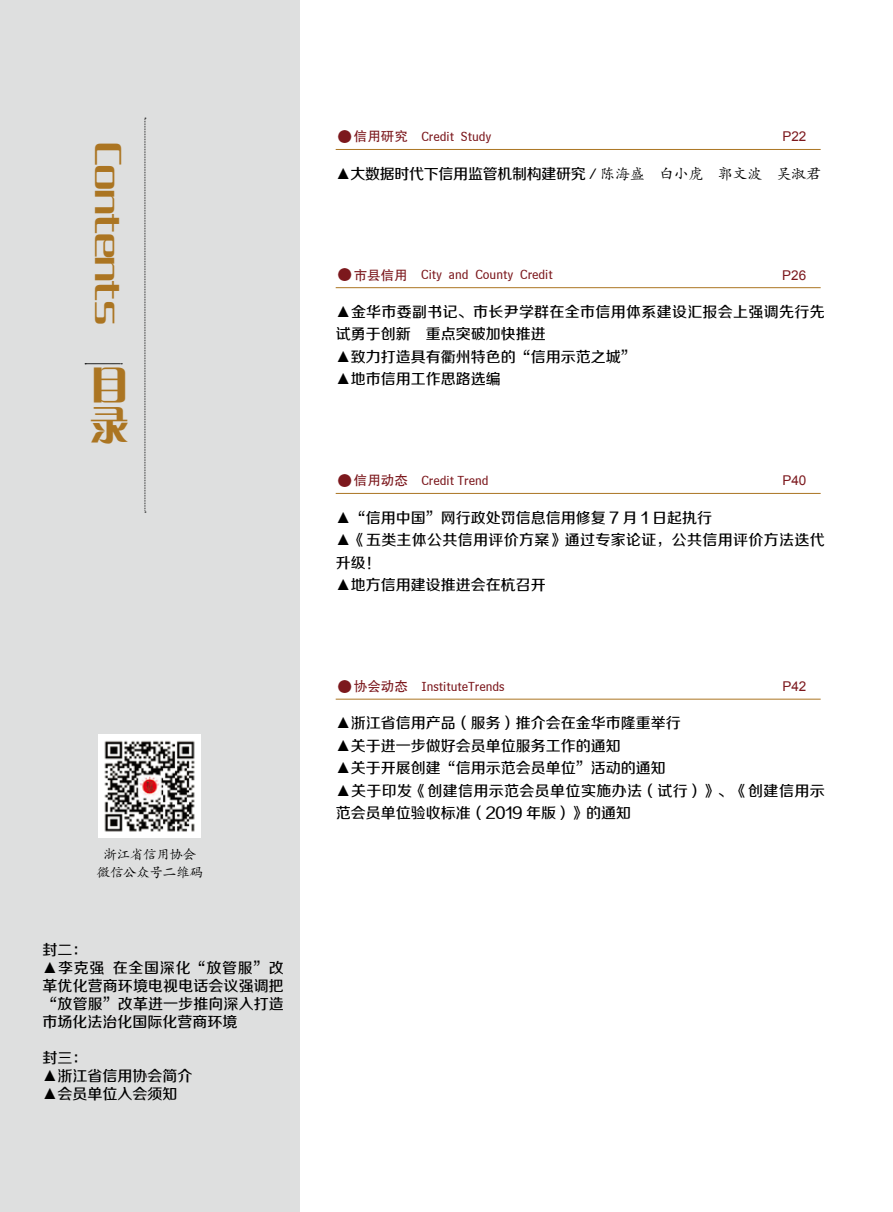
<style>
.page{position:relative;width:893px;height:1212px;background:#fff}
.page>*{position:absolute;margin:0;border:0;box-sizing:border-box;transform-origin:0 0}
.t1{font:40.5px/40.5px "FZCQK GBK1 0";color:#ab7522}
.t2{font:15px/18px "FZZZHUNHJW GB1 0";color:#000;text-align:justify}
.t3{font:15px/22.5px "FZZZHUNHJW GB1 0";letter-spacing:.02em;color:#000}
.t4{font:15px/22.5px "FZZZHUNHJW GB1 0";letter-spacing:.025em;color:#000}
.t5{font:15px "FZZZHUNHJW GB1 0";letter-spacing:-.02em;color:#000}
.t6{font:13.5px "Bell Centennial BT Sub Caption";color:#7c181d}
.t7{font:13.5px/18px "FZKTK GBK1 0";letter-spacing:-.02em;color:#000;text-align:center}
.t8{font:13.5px "Arial";color:#7c181d}
.s1{font-family:"FZDHTK GBK1 0";font-size:18px}
.s2{font-family:"FZHTK GBK1 0"}
.s3{font-family:"FZKTK GBK1 0"}
</style>
<div class="page">
<div style="left:0;top:0;width:300px;height:1212px;background:#dedfdf"></div>
<svg style="left:85px;top:363px;width:37px;height:1px"></svg>
<svg style="left:145px;top:118px;width:1px;height:395px"></svg>
<img style="left:99px;top:735px;width:102px;height:102px">
<hr style="left:336px;top:287px;width:485px;height:1px;background:#ab7522">
<hr style="left:336px;top:149px;width:485px;height:1px;background:#ab7522">
<hr style="left:336px;top:699px;width:485px;height:1px;background:#ab7522">
<hr style="left:336px;top:493px;width:485px;height:1px;background:#ab7522">
<h1 class="t1" style="left:128px;top:143px;width:182px;rotate:90deg">Contents</h1>
<h1 class="t1" style="left:89px;top:365px;width:40px">目录</h1>
<p class="t7" style="left:97px;top:846px;width:108px">浙江省信用协会微信公众号二维码</p>
<p class="t2" style="left:43px;top:942px;width:46px">封二：</p>
<p class="t2" style="left:43px;top:960px;width:243px">▲李克强在全国深化“放管服”改革优化营商环境电视电话会议强调把“放管服”改革进一步推向深入打造市场化法治化国际化营商环境</p>
<p class="t2" style="left:43px;top:1050px;width:46px">封三：</p>
<p class="t2" style="left:43px;top:1068px;width:151px">▲浙江省信用协会简介</p>
<p class="t2" style="left:43px;top:1086px;width:136px">▲会员单位入会须知</p>
<p class="t6" style="left:336px;top:128px;width:157px"><span class="s1">●</span><span class="s2">信用研究</span> Credit Study</p>
<p class="t8" style="left:782px;top:128px;width:26px">P22</p>
<p class="t5" style="left:336px;top:165px;width:487px">▲大数据时代下信用监管机制构建研究／<span class="s3">陈海盛 白小虎 郭文波 吴淑君</span></p>
<p class="t6" style="left:336px;top:266px;width:219px"><span class="s1">●</span><span class="s2">市县信用</span> City and County Credit</p>
<p class="t8" style="left:782px;top:266px;width:26px">P26</p>
<p class="t3" style="left:336px;top:301px;width:491px">▲金华市委副书记、市长尹学群在全市信用体系建设汇报会上强调先行先试勇于创新 重点突破加快推进</p>
<p class="t2" style="left:336px;top:349px;width:302px">▲致力打造具有衢州特色的“信用示范之城”</p>
<p class="t2" style="left:336px;top:371px;width:167px">▲地市信用工作思路选编</p>
<p class="t6" style="left:336px;top:472px;width:154px"><span class="s1">●</span><span class="s2">信用动态</span> Credit Trend</p>
<p class="t8" style="left:782px;top:472px;width:26px">P40</p>
<p class="t2" style="left:336px;top:509px;width:378px">▲“信用中国”网行政处罚信息信用修复 7 月 1 日起执行</p>
<p class="t3" style="left:336px;top:529px;width:490px">▲《五类主体公共信用评价方案》通过专家论证，公共信用评价方法迭代升级！</p>
<p class="t2" style="left:336px;top:577px;width:212px">▲地方信用建设推进会在杭召开</p>
<p class="t6" style="left:336px;top:678px;width:170px"><span class="s1">●</span><span class="s2">协会动态</span> InstituteTrends</p>
<p class="t8" style="left:782px;top:677px;width:26px">P42</p>
<p class="t2" style="left:336px;top:715px;width:347px">▲浙江省信用产品（服务）推介会在金华市隆重举行</p>
<p class="t2" style="left:336px;top:737px;width:287px">▲关于进一步做好会员单位服务工作的通知</p>
<p class="t2" style="left:336px;top:760px;width:332px">▲关于开展创建“信用示范会员单位”活动的通知</p>
<p class="t4" style="left:336px;top:780px;width:490px">▲关于印发《创建信用示范会员单位实施办法（试行）》、《创建信用示范会员单位验收标准（2019 年版）》的通知</p>
</div>
